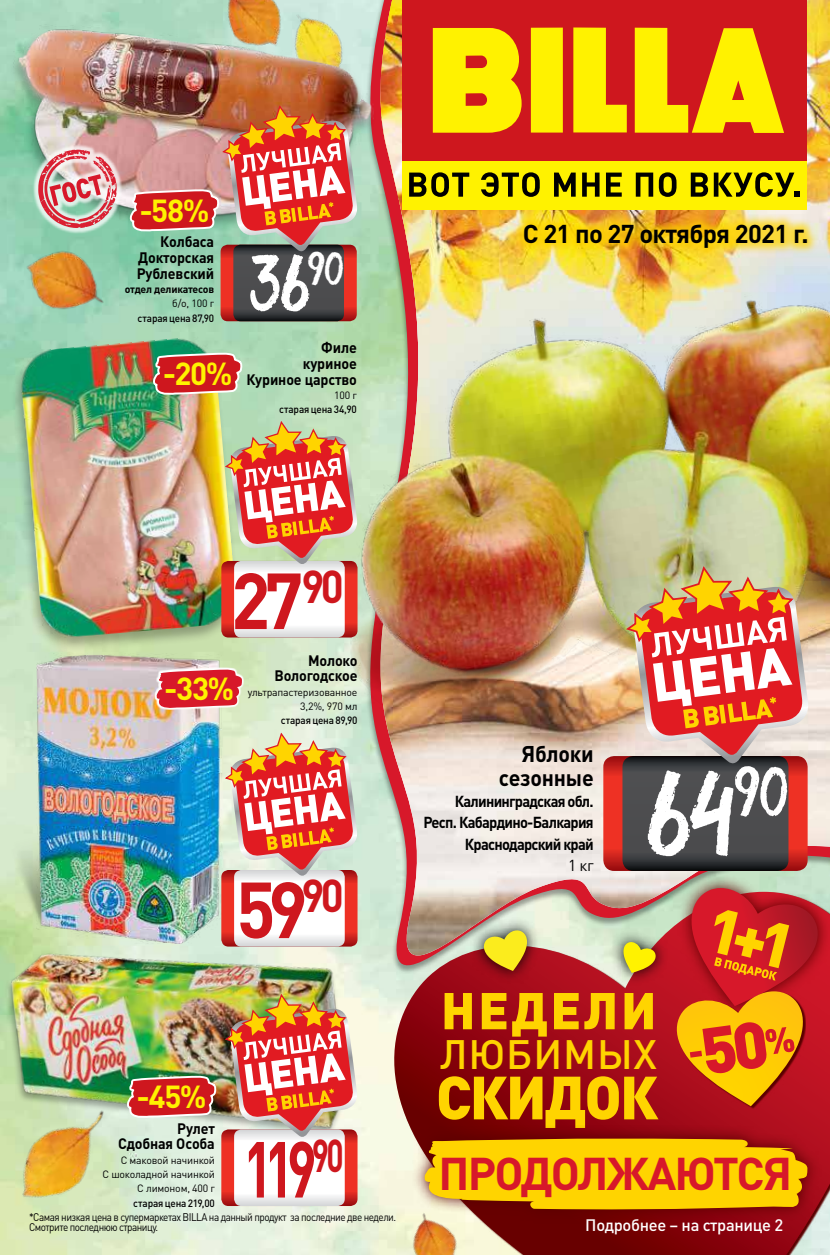
<style>
.page{position:relative;width:830px;height:1255px;background:#fff}
.page>*{position:absolute;margin:0;border:0;box-sizing:border-box;transform-origin:0 0}
.t1{font:117px "Billa Numero Chalk";color:#fff}
.t2{font:700 78px "DIN Pro";letter-spacing:-.115em;color:#ce171e;scale:.93 1}
.t3{font:700 78px "DIN Pro";letter-spacing:-.115em;color:#ce171e;scale:.7 1}
.t4{font:78px "Billa Numero Chalk";color:#fff}
.t5{font:900 60px "DIN Pro";letter-spacing:-.03em;color:#ffd400}
.t6{font:900 50.85px "DIN Pro";letter-spacing:.05em;color:#ffd400}
.t7{font:700 45.3px "DIN Pro";letter-spacing:-.04em;color:#d7182a}
.t8{font:500 40.5px "DIN Pro";letter-spacing:.02em;color:#ffd400}
.t9{font:700 31.5px "DIN Pro";letter-spacing:-.04em;color:#fff200}
.t10{font:700 25.5px "DIN Pro";letter-spacing:-.025em;color:#000}
.t11{font:700 22.5px/23.7px "DIN Pro";letter-spacing:-.01em;color:#000;text-align:right;scale:.95 1}
.t12{font:500 16.5px "DIN Pro";letter-spacing:-.02em;color:#fff}
.t13{font:700 15.75px/21.3px "DIN Pro";letter-spacing:-.05em;color:#000;text-align:right;scale:.93 1}
.t14{font:15.75px "DIN Pro";color:#000}
.t15{font:700 15px/15.8px "DIN Pro";letter-spacing:-.01em;color:#000;text-align:right;scale:.95 1}
.t16{font:10.95px/10.5px "DIN Pro";letter-spacing:-.05em;color:#000;scale:.9 1}
.t17{font:10.5px/14.2px "DIN Pro";letter-spacing:-.02em;color:#000;text-align:right}
.t18{font:500 10.5px "DIN Pro";letter-spacing:-.02em;color:#000;scale:.95 1}
.t19{font:700 10.5px "DIN Pro";letter-spacing:-.02em;color:#000}
</style>
<div class="page">
<img style="left:0;top:0;width:373px;height:1254px">
<img style="left:371px;top:0;width:458px;height:1009px">
<img style="left:378px;top:0;width:451px;height:260px">
<div style="left:402px;top:0;width:404px;height:161px;background:#ce171e"></div>
<div style="left:530px;top:28px;width:32px;height:105px;background:#fff200"></div>
<svg style="left:573px;top:27px;width:53px;height:105px"></svg>
<svg style="left:634px;top:28px;width:149px;height:105px"></svg>
<svg style="left:432px;top:28px;width:89px;height:105px;background:#f8d503"></svg>
<div style="left:402px;top:160px;width:404px;height:49px;background:#fff200"></div>
<svg style="left:409px;top:172px;width:60px;height:25px"></svg>
<svg style="left:481px;top:172px;width:58px;height:25px"></svg>
<svg style="left:554px;top:172px;width:21px;height:25px"></svg>
<svg style="left:582px;top:172px;width:17px;height:25px"></svg>
<svg style="left:606px;top:172px;width:15px;height:25px"></svg>
<svg style="left:635px;top:172px;width:41px;height:25px"></svg>
<svg style="left:690px;top:172px;width:17px;height:25px"></svg>
<svg style="left:713px;top:172px;width:86px;height:25px"></svg>
<svg style="left:373px;top:891px;width:456px;height:363px;background:#a94749"></svg>
<svg style="left:411px;top:1124px;width:409px;height:99px;background:#8a1218"></svg>
<svg style="left:419px;top:1134px;width:408px;height:78px;background:#e5a905"></svg>
<svg style="left:677px;top:873px;width:152px;height:145px;background:#c1a999"></svg>
<div style="left:677px;top:991px;width:128px;height:118px;background:#ae0e1e"></div>
<svg style="left:671px;top:888px;width:152px;height:218px;background:#d15022"></svg>
<svg style="left:470px;top:917px;width:70px;height:66px;background:#b56868"></svg>
<svg style="left:481px;top:928px;width:48px;height:43px;background:#cba835"></svg>
<svg style="left:609px;top:928px;width:59px;height:58px;background:#c1857e"></svg>
<svg style="left:621px;top:941px;width:35px;height:31px"></svg>
<div style="left:512px;top:213px;width:306px;height:47px;background:#ffd400;opacity:.75"></div>
<img style="left:0;top:1082px;width:144px;height:164px">
<img style="left:11px;top:247px;width:118px;height:71px">
<img style="left:383px;top:1193px;width:96px;height:61px">
<div style="left:8px;top:28px;width:369px;height:204px;background:#000;opacity:.3"></div>
<img style="left:14px;top:0;width:359px;height:218px">
<img style="left:3px;top:921px;width:353px;height:249px">
<img style="left:126px;top:962px;width:231px;height:243px">
<img style="left:299px;top:261px;width:530px;height:482px">
<img style="left:603px;top:566px;width:204px;height:304px">
<img style="left:6px;top:815px;width:30px;height:119px">
<img style="left:36px;top:653px;width:185px;height:290px">
<svg style="left:221px;top:732px;width:136px;height:214px"></svg>
<svg style="left:154px;top:665px;width:90px;height:47px;background:#db5b61"></svg>
<div style="left:11px;top:338px;width:229px;height:314px;background:#000;opacity:.3"></div>
<img style="left:18px;top:335px;width:220px;height:304px">
<svg style="left:221px;top:421px;width:136px;height:216px"></svg>
<img style="left:129px;top:76px;width:228px;height:322px">
<div style="left:32px;top:143px;width:91px;height:91px;background:#fff;opacity:.75"></div>
<svg style="left:38px;top:150px;width:79px;height:78px;background:#d19e9d"></svg>
<h3 class="t9" style="left:139px;top:189px;width:71px">-58%</h3>
<h3 class="t15" style="left:137px;top:233px;width:83px;text-align:justify;text-indent:24px">Колбаса Докторская Рублевский</h3>
<p class="t19" style="left:125px;top:282px;width:91px">отдел деликатесов</p>
<p class="t17" style="left:172px;top:296px;width:43px">б/о, 100 г</p>
<p class="t18" style="left:137px;top:310px;width:82px">старая цена 87,90</p>
<h3 class="t9" style="left:163px;top:352px;width:71px">-20%</h3>
<h2 class="t4" style="left:250px;top:238px;width:95px">36<sup>90</sup></h2>
<h3 class="t15" style="left:246px;top:339px;width:118px">Филе<br>куриное<br>Куриное царство</h3>
<p class="t17" style="left:334px;top:387px;width:24px">100 г</p>
<p class="t18" style="left:279px;top:402px;width:83px">старая цена 34,90</p>
<h2 class="t2" style="left:231px;top:548px;width:123px">27<sup>90</sup></h2>
<h3 class="t9" style="left:164px;top:667px;width:71px">-33%</h3>
<h3 class="t15" style="left:274px;top:651px;width:89px">Молоко<br>Вологодское</h3>
<p class="t17" style="left:247px;top:684px;width:111px">ультрапастеризованное<br>3,2%, 970 мл</p>
<p class="t18" style="left:280px;top:713px;width:82px">старая цена 89,90</p>
<h2 class="t2" style="left:236px;top:856px;width:117px">59<sup>90</sup></h2>
<h3 class="t10" style="left:522px;top:217px;width:287px">С 21 по 27 октября 2021 г.</h3>
<h3 class="t11" style="left:498px;top:741px;width:101px">Яблоки сезонные</h3>
<h3 class="t13" style="left:423px;top:790px;width:185px">Калининградская обл.<br>Респ. Кабардино-Балкария<br>Краснодарский край</h3>
<h3 class="t14" style="left:568px;top:854px;width:27px">1 кг</h3>
<h1 class="t1" style="left:646px;top:746px;width:142px">64<sup>90</sup></h1>
<h3 class="t6" style="left:440px;top:976px;width:217px">НЕДЕЛИ</h3>
<h3 class="t5" style="left:436px;top:1056px;width:223px">СКИДОК</h3>
<h3 class="t8" style="left:440px;top:1027px;width:218px">ЛЮБИМЫХ</h3>
<h3 class="t9" style="left:137px;top:1075px;width:71px">-45%</h3>
<h3 class="t15" style="left:118px;top:1119px;width:103px">Рулет<br>Сдобная Особа</h3>
<p class="t17" style="left:102px;top:1152px;width:114px">С маковой начинкой<br>С шоколадной начинкой<br>С лимоном, 400 г</p>
<p class="t18" style="left:133px;top:1195px;width:87px">старая цена 219,00</p>
<h2 class="t3" style="left:243px;top:1116px;width:145px">119<sup>90</sup></h2>
<h3 class="t7" style="left:438px;top:1142px;width:355px">ПРОДОЛЖАЮТСЯ</h3>
<p class="t16" style="left:29px;top:1207px;width:409px">*Самая низкая цена в супермаркетах BILLA на данный продукт за последние две недели.<br>Смотрите последнюю страницу.</p>
<h3 class="t12" style="left:585px;top:1213px;width:199px">Подробнее – на странице 2</h3>
</div>
